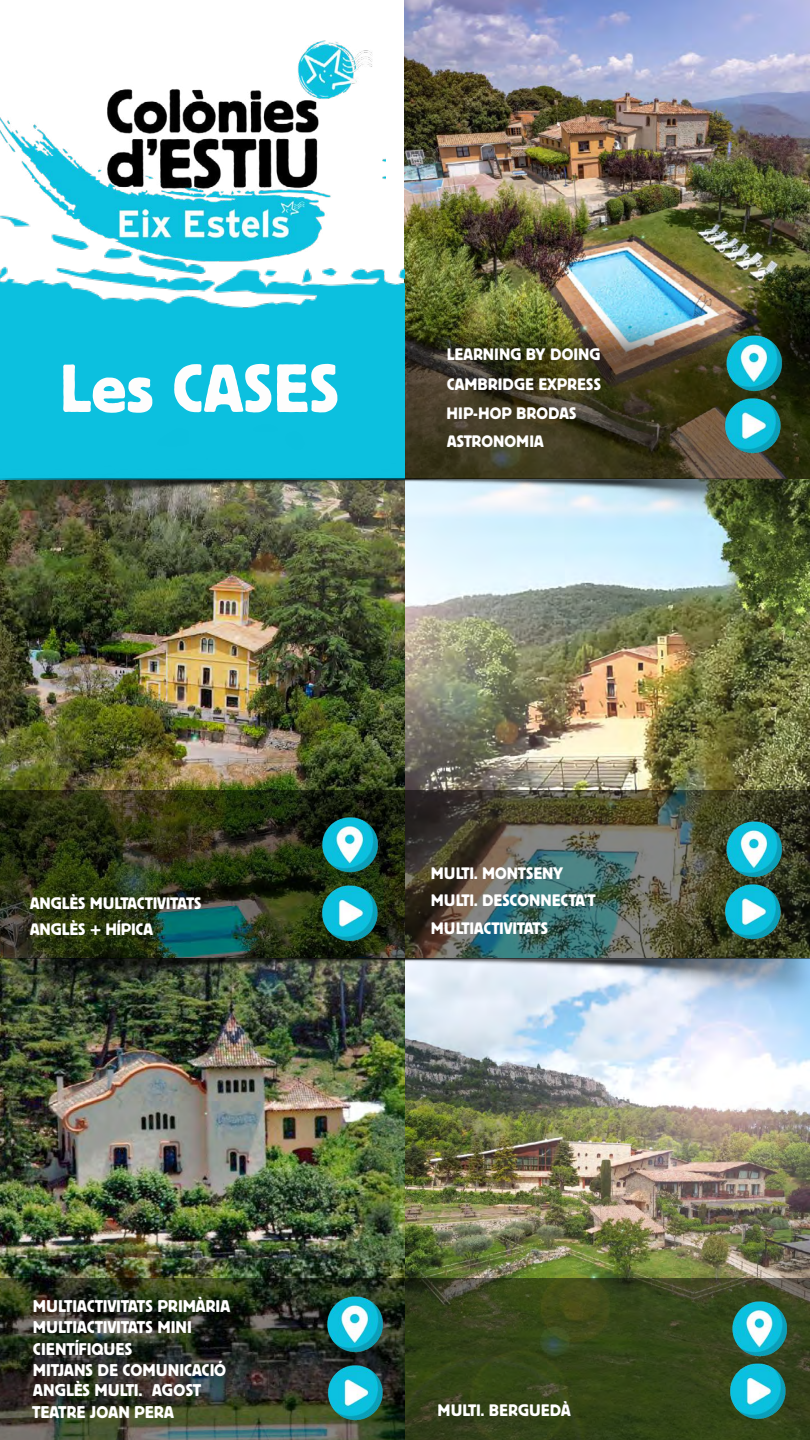
<style>
.page{position:relative;width:810px;height:1440px;background:#fff}
.page>*{position:absolute;margin:0;border:0;box-sizing:border-box;transform-origin:0 0}
.t1{font:67.43px "Block Berthold BQ";letter-spacing:.01em;color:#fdfdfd}
.t2{font:16.88px "Block Berthold BQ";letter-spacing:.02em;color:#fff}
.t3{font:16.88px "Block Berthold BQ";color:#fff}
.t4{font:16.5px "Block Berthold BQ";letter-spacing:.02em;color:#fff}
.t5{font:16.5px/25.8px "Block Berthold BQ";color:#fff}
</style>
<div class="page">
<img style="left:0;top:0;width:810px;height:414px">
<img style="left:405px;top:535px;width:405px;height:255px">
<img style="left:405px;top:958px;width:405px;height:320px">
<img style="left:0;top:535px;width:405px;height:255px">
<img style="left:0;top:958px;width:405px;height:320px">
<img style="left:0;top:0;width:385px;height:320px">
<img style="left:0;top:414px;width:810px;height:121px">
<img style="left:0;top:959px;width:810px;height:56px">
<img style="left:405px;top:310px;width:405px;height:169px">
<img style="left:0;top:790px;width:810px;height:168px">
<svg style="left:0;top:1278px;width:810px;height:162px;background:#333c21"></svg>
<img style="left:718px;top:388px;width:70px;height:84px">
<img style="left:718px;top:874px;width:70px;height:84px">
<img style="left:724px;top:1374px;width:69px;height:63px">
<img style="left:718px;top:326px;width:69px;height:82px">
<img style="left:718px;top:812px;width:69px;height:83px">
<img style="left:724px;top:1291px;width:69px;height:83px">
<img style="left:316px;top:876px;width:69px;height:84px">
<img style="left:321px;top:1355px;width:69px;height:84px">
<img style="left:316px;top:807px;width:67px;height:83px">
<img style="left:322px;top:1287px;width:67px;height:82px">
<h1 class="t1" style="left:61px;top:351px;width:280px">Les CASES</h1>
<p class="t4" style="left:447px;top:345px;width:155px">LEARNING BY DOING</p>
<p class="t4" style="left:447px;top:375px;width:155px">CAMBRIDGE EXPRESS</p>
<p class="t4" style="left:447px;top:404px;width:131px">HIP-HOP BRODAS</p>
<p class="t4" style="left:447px;top:432px;width:98px">ASTRONOMIA</p>
<p class="t5" style="left:30px;top:890px;width:173px">ANGLÈS MULTACTIVITATS<br>ANGLÈS + HÍPICA</p>
<p class="t3" style="left:33px;top:1296px;width:199px">MULTIACTIVITATS PRIMÀRIA</p>
<p class="t3" style="left:33px;top:1318px;width:160px">MULTIACTIVITATS MINI</p>
<p class="t2" style="left:33px;top:1340px;width:100px">CIENTÍFIQUES</p>
<p class="t2" style="left:33px;top:1360px;width:194px">MITJANS DE COMUNICACIÓ</p>
<p class="t2" style="left:33px;top:1381px;width:169px">ANGLÈS MULTI. AGOST</p>
<p class="t2" style="left:32px;top:1403px;width:143px">TEATRE JOAN PERA</p>
<p class="t4" style="left:431px;top:864px;width:134px">MULTI. MONTSENY</p>
<p class="t4" style="left:431px;top:891px;width:166px">MULTI. DESCONNECTA’T</p>
<p class="t5" style="left:431px;top:915px;width:118px">MULTIACTIVITATS</p>
<p class="t4" style="left:438px;top:1401px;width:134px">MULTI. BERGUEDÀ</p>
</div>
